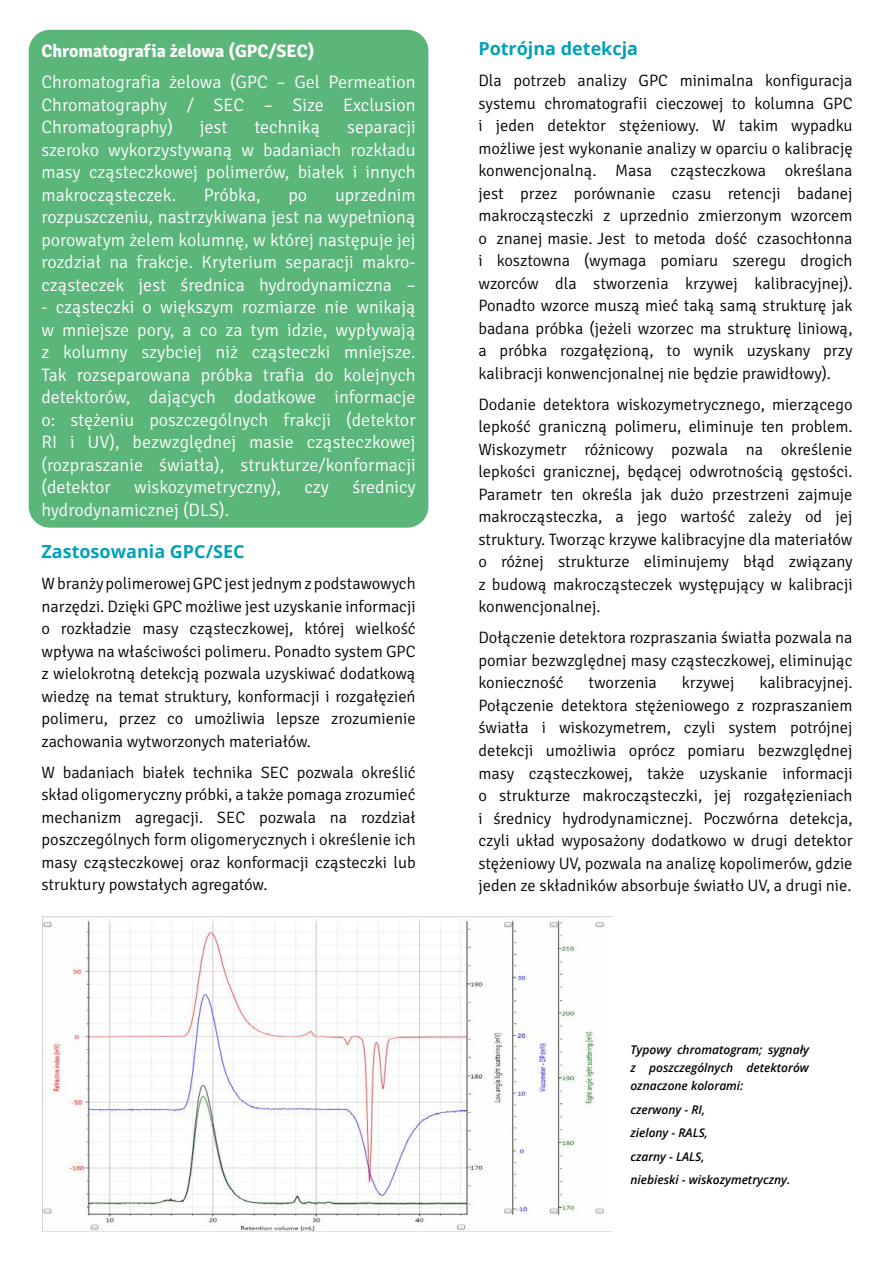
<style>
.page{position:relative;width:893px;height:1263px;background:#fff}
.page>*{position:absolute;margin:0;border:0;box-sizing:border-box;transform-origin:0 0}
.t1{font:300 18px/22.5px "Signika";color:#fff;text-align:justify}
.t2{font:700 18px "Open Sans";color:#00a1b8}
.t3{font:700 18px "Signika";color:#fff}
.t4{font:300 16.5px/22.5px "Signika";color:#000;text-align:justify}
.t5{font:italic 600 12px/23.5px "Open Sans";color:#000;text-align:justify}
</style>
<div class="page">
<div style="left:29px;top:30px;width:399px;height:498px;background:#5bb679;border-radius:21px"></div>
<img style="left:42px;top:916px;width:569px;height:316px">
<p class="t3" style="left:41px;top:40px;width:274px">Chromatografia żelowa (GPC/SEC)</p>
<p class="t1" style="left:41px;top:71px;width:376px">Chromatografia żelowa (GPC – Gel Permeation Chromatography / SEC – Size Exclusion Chromatography)</p>
<p class="t1" style="left:200px;top:116px;width:29px">jest</p>
<p class="t1" style="left:254px;top:116px;width:68px">techniką</p>
<p class="t1" style="left:41px;top:116px;width:376px;text-indent:306px">separacji szeroko wykorzystywaną w badaniach rozkładu masy cząsteczkowej polimerów, białek i innych makrocząsteczek.</p>
<p class="t1" style="left:41px;top:184px;width:376px;text-indent:294px">uprzednim rozpuszczeniu, nastrzykiwana jest na wypełnioną porowatym żelem kolumnę, w której następuje jej rozdział na frakcje. Kryterium separacji makro&shy;cząsteczek jest średnica hydrodynamiczna –</p>
<p class="t1" style="left:41px;top:296px;width:376px">- cząsteczki o większym rozmiarze nie wnikają w mniejsze pory, a co za tym idzie, wypływają z kolumny szybciej niż cząsteczki mniejsze.<br>Tak rozseparowana próbka trafia do kolejnych detektorów, dających dodatkowe informacje o: stężeniu poszczególnych frakcji (detektor RI i UV), bezwzględnej masie cząsteczkowej (rozpraszanie światła), strukturze/konformacji (detektor</p>
<p class="t1" style="left:204px;top:184px;width:58px">Próbka,</p>
<p class="t1" style="left:288px;top:184px;width:20px">po</p>
<p class="t1" style="left:134px;top:476px;width:148px">wiskozymetryczny),</p>
<p class="t1" style="left:304px;top:476px;width:26px">czy</p>
<p class="t1" style="left:352px;top:476px;width:65px">średnicy</p>
<p class="t1" style="left:41px;top:499px;width:189px">hydrodynamicznej (DLS).</p>
<p class="t2" style="left:41px;top:539px;width:205px">Zastosowania GPC/SEC</p>
<p class="t4" style="left:41px;top:573px;width:376px">Wbranży polimerowej GPC jest jednym zpodstawowych narzędzi. Dzięki GPC możliwe jest uzyskanie informacji o rozkładzie masy cząsteczkowej, której wielkość wpływa na właściwości polimeru. Ponadto system GPC z wielokrotną detekcją pozwala uzyskiwać dodatkową wiedzę na temat struktury, konformacji i rozgałęzień polimeru, przez co umożliwia lepsze zrozumienie zachowania wytworzonych materiałów.</p>
<p class="t4" style="left:41px;top:761px;width:376px">W badaniach białek technika SEC pozwala określić skład oligomeryczny próbki, a także pomaga zrozumieć mechanizm agregacji. SEC pozwala na rozdział poszczególnych form oligomerycznych i określenie ich masy cząsteczkowej oraz konformacji cząsteczki lub struktury powstałych agregatów.</p>
<p class="t2" style="left:478px;top:36px;width:161px">Potrójna detekcja</p>
<p class="t4" style="left:478px;top:70px;width:376px">Dla potrzeb analizy GPC minimalna konfiguracja systemu chromatografii cieczowej to kolumna GPC i jeden detektor stężeniowy. W takim wypadku możliwe jest wykonanie analizy w oparciu o kalibrację konwencjonalną. Masa cząsteczkowa określana jest przez porównanie czasu retencji badanej makrocząsteczki z uprzednio zmierzonym wzorcem o znanej masie. Jest to metoda dość czasochłonna i kosztowna (wymaga pomiaru szeregu drogich wzorców dla stworzenia krzywej kalibracyjnej).<br>Ponadto wzorce muszą mieć taką samą strukturę jak badana próbka (jeżeli wzorzec ma strukturę liniową, a próbka rozgałęzioną, to wynik uzyskany przy kalibracji konwencjonalnej nie będzie prawidłowy).</p>
<p class="t4" style="left:478px;top:393px;width:376px">Dodanie detektora wiskozymetrycznego, mierzącego lepkość graniczną polimeru, eliminuje ten problem.<br>Wiskozymetr różnicowy pozwala na określenie lepkości granicznej, będącej odwrotnością gęstości.<br>Parametr ten określa jak dużo przestrzeni zajmuje makrocząsteczka, a jego wartość zależy od jej struktury. Tworząc krzywe kalibracyjne dla materiałów o różnej strukturze eliminujemy błąd związany z budową makrocząsteczek występujący w kalibracji konwencjonalnej.</p>
<p class="t4" style="left:478px;top:627px;width:376px">Dołączenie detektora rozpraszania światła pozwala na pomiar bezwzględnej masy cząsteczkowej, eliminując konieczność</p>
<p class="t4" style="left:478px;top:672px;width:376px;text-indent:281px">kalibracyjnej.<br>Połączenie detektora stężeniowego z rozpraszaniem światła i wiskozymetrem, czyli system potrójnej detekcji umożliwia oprócz pomiaru bezwzględnej masy cząsteczkowej, także uzyskanie informacji o strukturze makrocząsteczki, jej rozgałęzieniach i średnicy hydrodynamicznej. Poczwórna detekcja, czyli układ wyposażony dodatkowo w drugi detektor stężeniowy UV, pozwala na analizę kopolimerów, gdzie jeden ze składników absorbuje światło UV, a drugi nie.</p>
<p class="t4" style="left:589px;top:672px;width:70px">tworzenia</p>
<p class="t4" style="left:682px;top:672px;width:54px">krzywej</p>
<p class="t5" style="left:630px;top:1041px;width:180px;line-height:18px">Typowy chromatogram; sygnały z poszczególnych detektorów oznaczone kolorami:</p>
<p class="t5" style="left:630px;top:1097px;width:161px;text-align:left">czerwony - RI,<br>zielony - RALS,<br>czarny - LALS,<br>niebieski - wiskozymetryczny.</p>
</div>
